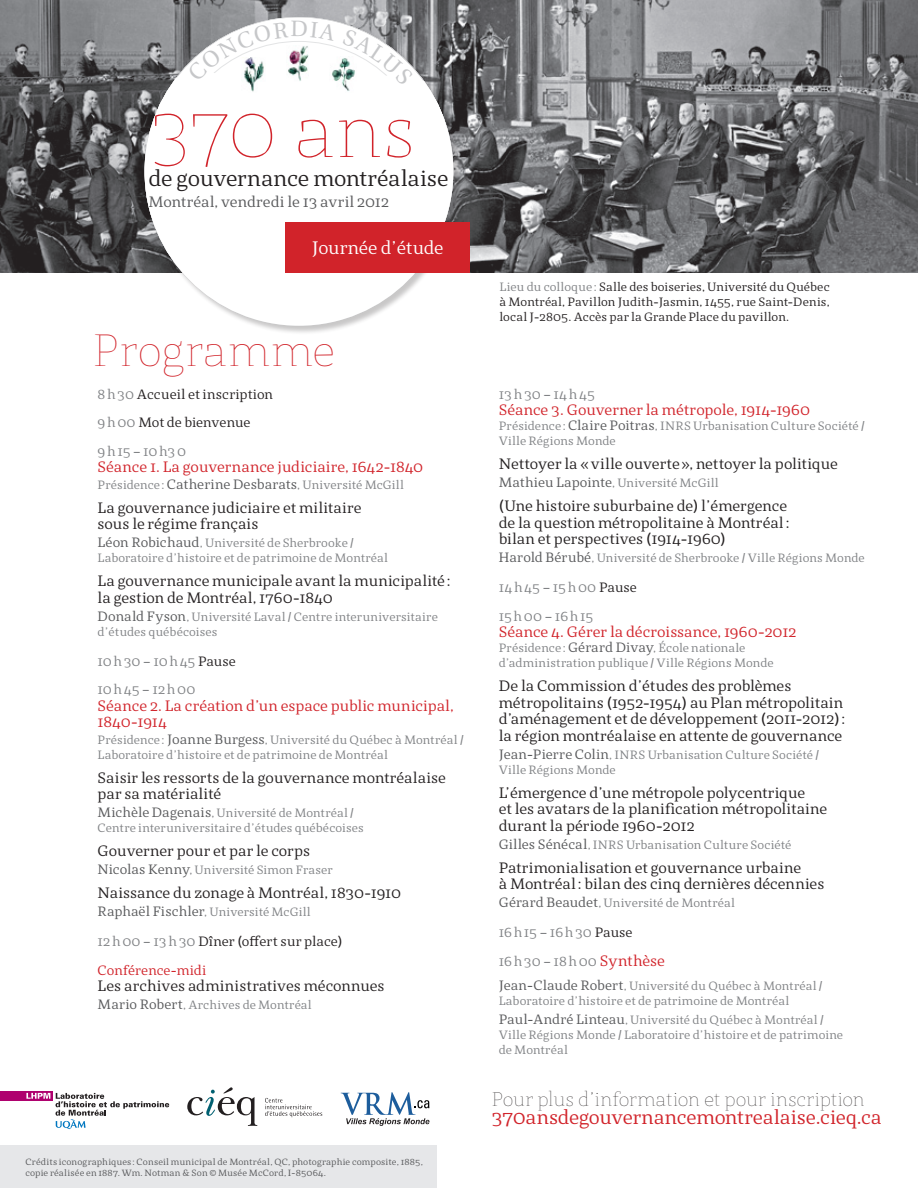
<style>
.page{position:relative;width:918px;height:1188px;background:#fff}
.page>*{position:absolute;margin:0;border:0;box-sizing:border-box;transform-origin:0 0}
.t1{font:100 76.35px "St Marie";letter-spacing:-.015em;color:#d1232a}
.t2{font:100 45px "St Marie";letter-spacing:-.005em;color:#d1232a}
.t3{font:22.05px "St Marie";letter-spacing:-.01em;color:#231f20}
.t4{font:19.5px/18px "St Marie";letter-spacing:-.01em;color:#d1232a}
.t5{font:18px "St Marie";letter-spacing:-.015em;color:#fff}
.Titre_COMM{font:15px/16.5px "St Marie";color:#231f20}
.t6{font:15px/16.5px "St Marie";color:#d1232a}
.t7{font:15px "St Marie";letter-spacing:.01em;color:#57585a}
.t8{font:13.5px "St Marie";letter-spacing:.005em;color:#231f20}
.t9{font:13.5px "St Marie";letter-spacing:.015em;color:#808285}
.t10{font:13.5px "St Marie";letter-spacing:.065em;color:#808285}
.t11{font:13.5px "St Marie";letter-spacing:.07em;color:#808285}
.t12{font:13.5px "St Marie";letter-spacing:.005em;color:#d1232a}
.t13{font:13.5px "St Marie";letter-spacing:.125em;color:#808285}
.t14{font:12px/15px "St Marie";letter-spacing:.01em;color:#808285}
.t15{font:12px/15px "St Marie";letter-spacing:.005em;color:#231f20;text-align:justify}
.t16{font:9px/10.8px "St Marie";letter-spacing:.015em;color:#57585a}
.s1{color:#808285}
.s2{font-size:13.5px;color:#57585a}
.s3{color:#231f20}
.s4{font-size:15px;color:#d1232a}
.s5{font-weight:100;color:#231f20}
</style>
<div class="page">
<img style="left:0;top:0;width:918px;height:272px">
<div style="left:144px;top:17px;width:318px;height:318px;background:#231f20;opacity:.25"></div>
<svg style="left:145px;top:17px;width:308px;height:24px;background:#a0a1a4"></svg>
<svg style="left:145px;top:100px;width:308px;height:226px"></svg>
<div style="left:286px;top:222px;width:184px;height:50px;background:#d1232a"></div>
<img style="left:336px;top:57px;width:6px;height:35px">
<div style="left:0;top:1091px;width:53px;height:10px;background:#af016e"></div>
<svg style="left:26px;top:1093px;width:24px;height:6px"></svg>
<svg style="left:56px;top:1093px;width:113px;height:36px"></svg>
<svg style="left:187px;top:1087px;width:70px;height:39px"></svg>
<svg style="left:265px;top:1098px;width:57px;height:19px"></svg>
<svg style="left:341px;top:1092px;width:88px;height:34px"></svg>
<div style="left:0;top:1145px;width:436px;height:43px;background:#e6e7e9"></div>
<svg style="left:145px;top:21px;width:191px;height:104px"></svg>
<svg style="left:342px;top:29px;width:111px;height:96px"></svg>
<p class="t1" style="left:148px;top:81px;width:269px">370 ans</p>
<p class="t3" style="left:148px;top:165px;width:301px">de gouvernance montréalaise</p>
<p class="t7" style="left:148px;top:193px;width:242px">Montréal, vendredi le 13 avril 2012</p>
<p class="t5" style="left:312px;top:237px;width:133px">Journée d’étude</p>
<p class="t2" style="left:92px;top:321px;width:244px">Programme</p>
<p class="t8" style="left:98px;top:386px;width:177px"><span class="s1">8h30</span> Accueil et inscription</p>
<p class="t8" style="left:98px;top:414px;width:154px"><span class="s1">9h00</span> Mot de bienvenue</p>
<p class="t13" style="left:98px;top:443px;width:90px">9h15 – 10h30</p>
<p class="t6" style="left:98px;top:458px;width:327px">Séance 1. La gouvernance judiciaire, 1642-1840</p>
<p class="t14" style="left:98px;top:477px;width:308px">Présidence: <span class="s2">Catherine Desbarats</span>, Université McGill</p>
<p class="Titre_COMM" style="left:98px;top:499px;width:266px">La gouvernance judiciaire et militaire sous le régime français</p>
<p class="t14" style="left:98px;top:535px;width:292px"><span class="s2">Léon Robichaud</span>, Université de Sherbrooke /<br>Laboratoire d’histoire et de patrimoine de Montréal</p>
<p class="Titre_COMM" style="left:98px;top:572px;width:355px">La gouvernance municipale avant la municipalité: la gestion de Montréal, 1760-1840</p>
<p class="t14" style="left:98px;top:609px;width:342px"><span class="s2">Donald Fyson</span>, Université Laval / Centre interuniversitaire d’études québécoises</p>
<p class="t9" style="left:98px;top:653px;width:140px">10h30 – 10h45 <span class="s3">Pause</span></p>
<p class="t11" style="left:98px;top:681px;width:99px">10h45 – 12h00</p>
<p class="t6" style="left:98px;top:697px;width:358px">Séance 2. La création d’un espace public municipal,<br>1840-1914</p>
<p class="t14" style="left:98px;top:732px;width:368px">Présidence: <span class="s2">Joanne Burgess</span>, Université du Québec à Montréal /<br>Laboratoire d’histoire et de patrimoine de Montréal</p>
<p class="Titre_COMM" style="left:98px;top:769px;width:350px">Saisir les ressorts de la gouvernance montréalaise par sa matérialité</p>
<p class="t14" style="left:98px;top:805px;width:268px"><span class="s2">Michèle Dagenais</span>, Université de Montréal /<br>Centre interuniversitaire d’études québécoises</p>
<p class="Titre_COMM" style="left:98px;top:842px;width:214px">Gouverner pour et par le corps</p>
<p class="t14" style="left:98px;top:862px;width:237px"><span class="s2">Nicolas Kenny</span>, Université Simon Fraser</p>
<p class="Titre_COMM" style="left:98px;top:884px;width:305px">Naissance du zonage à Montréal, 1830-1910</p>
<p class="t14" style="left:98px;top:904px;width:215px"><span class="s2">Raphaël Fischler</span>, Université McGill</p>
<p class="t8" style="left:98px;top:933px;width:246px"><span class="s1">12h00 – 13h30</span> Dîner (offert sur place)</p>
<p class="t12" style="left:98px;top:962px;width:110px">Conférence-midi</p>
<p class="Titre_COMM" style="left:98px;top:977px;width:289px">Les archives administratives méconnues</p>
<p class="t14" style="left:98px;top:997px;width:216px"><span class="s2">Mario Robert</span>, Archives de Montréal</p>
<p class="t16" style="left:26px;top:1156px;width:399px">Crédits iconographiques : Conseil municipal de Montréal, QC, photographie composite, 1885, copie réalisée en 1887. Wm. Notman &amp; Son © Musée McCord, I-85064.</p>
<p class="t15" style="left:500px;top:279px;width:332px"><span class="s1">Lieu du colloque:</span> Salle des boiseries, Université du Québec à Montréal, Pavillon Judith-Jasmin, 1455, rue Saint-Denis, local J-2805. Accès par la Grande Place du pavillon.</p>
<p class="t11" style="left:499px;top:386px;width:98px">13h30 – 14h45</p>
<p class="t6" style="left:499px;top:401px;width:313px">Séance 3. Gouverner la métropole, 1914-1960</p>
<p class="t14" style="left:499px;top:418px;width:367px">Présidence: <span class="s2">Claire Poitras</span>, INRS Urbanisation Culture Société /<br>Ville Régions Monde</p>
<p class="Titre_COMM" style="left:499px;top:455px;width:341px">Nettoyer la «ville ouverte», nettoyer la politique</p>
<p class="t14" style="left:499px;top:475px;width:221px"><span class="s2">Mathieu Lapointe</span>, Université McGill</p>
<p class="Titre_COMM" style="left:499px;top:497px;width:292px">(Une histoire suburbaine de) l’émergence de la question métropolitaine à Montréal: bilan et perspectives (1914-1960)</p>
<p class="t14" style="left:499px;top:550px;width:368px"><span class="s2">Harold Bérubé</span>, Université de Sherbrooke / Ville Régions Monde</p>
<p class="t9" style="left:499px;top:579px;width:140px">14h45 – 15h00 <span class="s3">Pause</span></p>
<p class="t10" style="left:499px;top:608px;width:96px">15h00 – 16h15</p>
<p class="t6" style="left:499px;top:623px;width:299px">Séance 4. Gérer la décroissance, 1960-2012</p>
<p class="t14" style="left:499px;top:640px;width:276px">Présidence: <span class="s2">Gérard Divay</span>, École nationale d’administration publique / Ville Régions Monde</p>
<p class="Titre_COMM" style="left:499px;top:677px;width:348px">De la Commission d’études des problèmes métropolitains (1952-1954) au Plan métropolitain d’aménagement et de développement (2011-2012): la région montréalaise en attente de gouvernance</p>
<p class="t14" style="left:499px;top:747px;width:322px"><span class="s2">Jean-Pierre Colin</span>, INRS Urbanisation Culture Société /<br>Ville Régions Monde</p>
<p class="Titre_COMM" style="left:499px;top:784px;width:330px">L’émergence d’une métropole polycentrique<br>et les avatars de la planification métropolitaine durant la période 1960-2012</p>
<p class="t14" style="left:499px;top:837px;width:294px"><span class="s2">Gilles Sénécal</span>, INRS Urbanisation Culture Société</p>
<p class="Titre_COMM" style="left:499px;top:859px;width:327px">Patrimonialisation et gouvernance urbaine<br>à Montréal: bilan des cinq dernières décennies</p>
<p class="t14" style="left:499px;top:895px;width:238px"><span class="s2">Gérard Beaudet</span>, Université de Montréal</p>
<p class="t9" style="left:499px;top:924px;width:135px">16h15 – 16h30 <span class="s3">Pause</span></p>
<p class="t10" style="left:499px;top:953px;width:168px">16h30 – 18h00 <span class="s4">Synthèse</span></p>
<p class="t14" style="left:499px;top:978px;width:325px"><span class="s2">Jean-Claude Robert</span>, Université du Québec à Montréal /<br>Laboratoire d’histoire et de patrimoine de Montréal</p>
<p class="t14" style="left:499px;top:1012px;width:346px"><span class="s2">Paul-André Linteau</span>, Université du Québec à Montréal /<br>Ville Régions Monde / Laboratoire d’histoire et de patrimoine de Montréal</p>
<p class="t4" style="left:492px;top:1090px;width:392px"><span class="s5">Pour plus d’information et pour inscription<br></span>370ansdegouvernancemontrealaise.cieq.ca</p>
</div>
